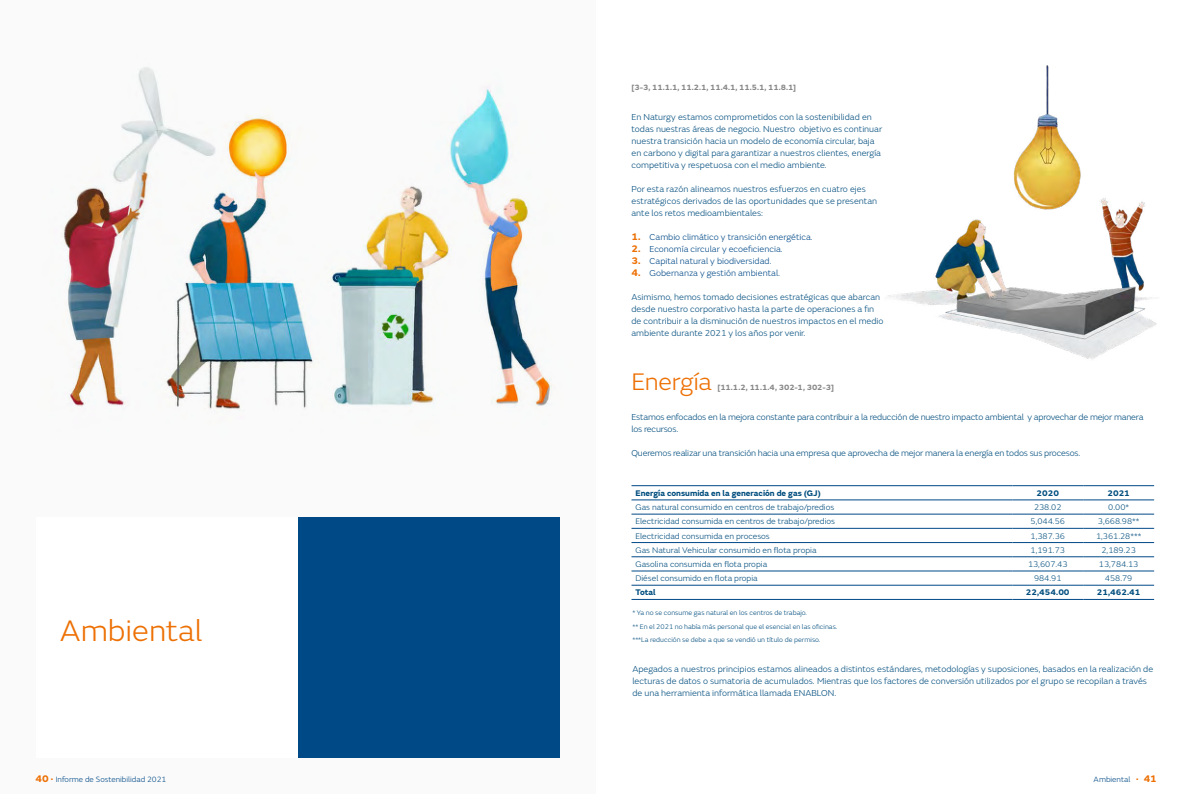
<style>
.page{position:relative;width:1191px;height:794px;background:#fff}
.page>*{position:absolute;margin:0;border:0;box-sizing:border-box;transform-origin:0 0}
.t1{font:300 31px "FS Emeric";color:#ed7004}
.t2{font:300 25px "FS Emeric";letter-spacing:-.01em;color:#ed7004}
.t3{font:300 9px/12px "FS Emeric";color:#004d7e}
.t4{font:300 9px/12px "FS Emeric";letter-spacing:-.02em;color:#004d7e}
.t5{font:300 9px "FS Emeric";color:#004987}
.t6{font:300 8.5px "FS Emeric";color:#004d7e}
.t7{font:700 8.5px "FS Emeric";color:#004d7e}
.t8{font:300 8px "FS Emeric";color:#004987}
.t9{font:700 8px "FS Emeric";color:#878787}
.t10{font:700 8px "FS Emeric";letter-spacing:-.02em;color:#878787}
.t11{font:300 7px/13.7px "FS Emeric";color:#004d7e}
.s1{font-weight:700;font-size:10px;color:#ed7004}
</style>
<div class="page">
<div style="left:0;top:0;width:595px;height:794px;background:#fafafa"></div>
<img style="left:62px;top:67px;width:498px;height:609px">
<div style="left:36px;top:517px;width:262px;height:241px;background:#fff"></div>
<div style="left:298px;top:517px;width:261px;height:241px;background:#004987"></div>
<img style="left:888px;top:65px;width:269px;height:294px">
<hr style="left:631px;top:514px;width:381px;height:1px;background:#004987">
<hr style="left:1012px;top:514px;width:71px;height:1px;background:#004987">
<hr style="left:1083px;top:514px;width:71px;height:1px;background:#004987">
<hr style="left:631px;top:528px;width:381px;height:1px;background:#004987">
<hr style="left:1012px;top:528px;width:71px;height:1px;background:#004987">
<hr style="left:1083px;top:528px;width:71px;height:1px;background:#004987">
<hr style="left:631px;top:542px;width:381px;height:1px;background:#004987">
<hr style="left:1012px;top:542px;width:71px;height:1px;background:#004987">
<hr style="left:1083px;top:542px;width:71px;height:1px;background:#004987">
<hr style="left:631px;top:556px;width:381px;height:1px;background:#004987">
<hr style="left:1012px;top:556px;width:71px;height:1px;background:#004987">
<hr style="left:1083px;top:556px;width:71px;height:1px;background:#004987">
<hr style="left:631px;top:571px;width:381px;height:1px;background:#004987">
<hr style="left:1012px;top:571px;width:71px;height:1px;background:#004987">
<hr style="left:1083px;top:571px;width:71px;height:1px;background:#004987">
<hr style="left:631px;top:585px;width:381px;height:1px;background:#004987">
<hr style="left:1012px;top:585px;width:71px;height:1px;background:#004987">
<hr style="left:1083px;top:585px;width:71px;height:1px;background:#004987">
<hr style="left:631px;top:599px;width:381px;height:1px;background:#004987">
<hr style="left:1012px;top:599px;width:71px;height:1px;background:#004987">
<hr style="left:1083px;top:599px;width:71px;height:1px;background:#004987">
<hr style="left:631px;top:485px;width:381px;height:1px;background:#004987">
<hr style="left:1012px;top:485px;width:71px;height:1px;background:#004987">
<hr style="left:1083px;top:485px;width:71px;height:1px;background:#004987">
<hr style="left:631px;top:499px;width:381px;height:1px;background:#004987">
<hr style="left:1012px;top:499px;width:71px;height:1px;background:#004987">
<hr style="left:1083px;top:499px;width:71px;height:1px;background:#004987">
<h1 class="t1" style="left:60px;top:609px;width:144px">Ambiental</h1>
<p class="t9" style="left:631px;top:81px;width:166px">[3-3, 11.1.1, 11.2.1, 11.4.1, 11.5.1, 11.8.1]</p>
<p class="t3" style="left:631px;top:111px;width:252px">En Naturgy estamos comprometidos con la sostenibilidad en todas nuestras áreas de negocio. Nuestro objetivo es continuar nuestra transición hacia un modelo de economía circular, baja en carbono y digital para garantizar a nuestros clientes, energía competitiva y respetuosa con el medio ambiente.</p>
<p class="t3" style="left:631px;top:183px;width:247px">Por esta razón alineamos nuestros esfuerzos en cuatro ejes estratégicos derivados de las oportunidades que se presentan ante los retos medioambientales:</p>
<p class="t5" style="left:631px;top:231px;width:183px"><span class="s1">1.</span> Cambio climático y transición energética.</p>
<p class="t5" style="left:631px;top:243px;width:153px"><span class="s1">2.</span> Economía circular y ecoeficiencia.</p>
<p class="t5" style="left:631px;top:255px;width:142px"><span class="s1">3.</span> Capital natural y biodiversidad.</p>
<p class="t5" style="left:631px;top:267px;width:150px"><span class="s1">4.</span> Gobernanza y gestión ambiental.</p>
<p class="t3" style="left:631px;top:291px;width:253px">Asimismo, hemos tomado decisiones estratégicas que abarcan desde nuestro corporativo hasta la parte de operaciones a fin de contribuir a la disminución de nuestros impactos en el medio ambiente durante 2021 y los años por venir.</p>
<h2 class="t2" style="left:631px;top:365px;width:82px">Energía</h2>
<p class="t10" style="left:717px;top:381px;width:118px">[11.1.2, 11.1.4, 302-1, 302-3]</p>
<p class="t4" style="left:631px;top:411px;width:513px">Estamos enfocados en la mejora constante para contribuir a la reducción de nuestro impacto ambiental y aprovechar de mejor manera los recursos.</p>
<p class="t4" style="left:631px;top:447px;width:450px">Queremos realizar una transición hacia una empresa que aprovecha de mejor manera la energía en todos sus procesos.</p>
<p class="t7" style="left:635px;top:486px;width:187px">Energía consumida en la generación de gas (GJ)</p>
<p class="t7" style="left:1036px;top:486px;width:24px">2020</p>
<p class="t7" style="left:1107px;top:486px;width:24px">2021</p>
<p class="t6" style="left:635px;top:501px;width:200px">Gas natural consumido en centros de trabajo/predios</p>
<p class="t6" style="left:1034px;top:501px;width:29px">238.02</p>
<p class="t6" style="left:1108px;top:501px;width:22px">0.00*</p>
<p class="t6" style="left:635px;top:516px;width:201px">Electricidad consumida en centros de trabajo/predios</p>
<p class="t6" style="left:1030px;top:516px;width:36px">5,044.56</p>
<p class="t6" style="left:1097px;top:516px;width:43px">3,668.98**</p>
<p class="t6" style="left:635px;top:530px;width:136px">Electricidad consumida en procesos</p>
<p class="t6" style="left:1030px;top:530px;width:36px">1,387.36</p>
<p class="t6" style="left:1096px;top:530px;width:47px">1,361.28***</p>
<p class="t6" style="left:635px;top:544px;width:183px">Gas Natural Vehicular consumido en flota propia</p>
<p class="t6" style="left:1030px;top:544px;width:36px">1,191.73</p>
<p class="t6" style="left:1101px;top:544px;width:36px">2,189.23</p>
<p class="t6" style="left:635px;top:558px;width:133px">Gasolina consumida en flota propia</p>
<p class="t6" style="left:1028px;top:558px;width:41px">13,607.43</p>
<p class="t6" style="left:1099px;top:558px;width:41px">13,784.13</p>
<p class="t6" style="left:635px;top:572px;width:124px">Diésel consumido en flota propia</p>
<p class="t6" style="left:1034px;top:572px;width:29px">984.91</p>
<p class="t6" style="left:1105px;top:572px;width:29px">458.79</p>
<p class="t7" style="left:635px;top:586px;width:22px">Total</p>
<p class="t7" style="left:1026px;top:586px;width:45px">22,454.00</p>
<p class="t7" style="left:1096px;top:586px;width:45px">21,462.41</p>
<p class="t11" style="left:632px;top:605px;width:206px">* Ya no se consume gas natural en los centros de trabajo.<br>** En el 2021 no había más personal que el esencial en las oficinas. ***La reducción se debe a que se vendió un título de permiso.</p>
<p class="t3" style="left:632px;top:663px;width:522px">Apegados a nuestros principios estamos alineados a distintos estándares, metodologías y suposiciones, basados en la realización de lecturas de datos o sumatoria de acumulados. Mientras que los factores de conversión utilizados por el grupo se recopilan a través de una herramienta informática llamada ENABLON.</p>
<p class="t8" style="left:35px;top:774px;width:132px"><span class="s1">40 ·</span> Informe de Sostenibilidad 2021</p>
<p class="t8" style="left:1093px;top:774px;width:65px">Ambiental <span class="s1">· 41</span></p>
</div>
